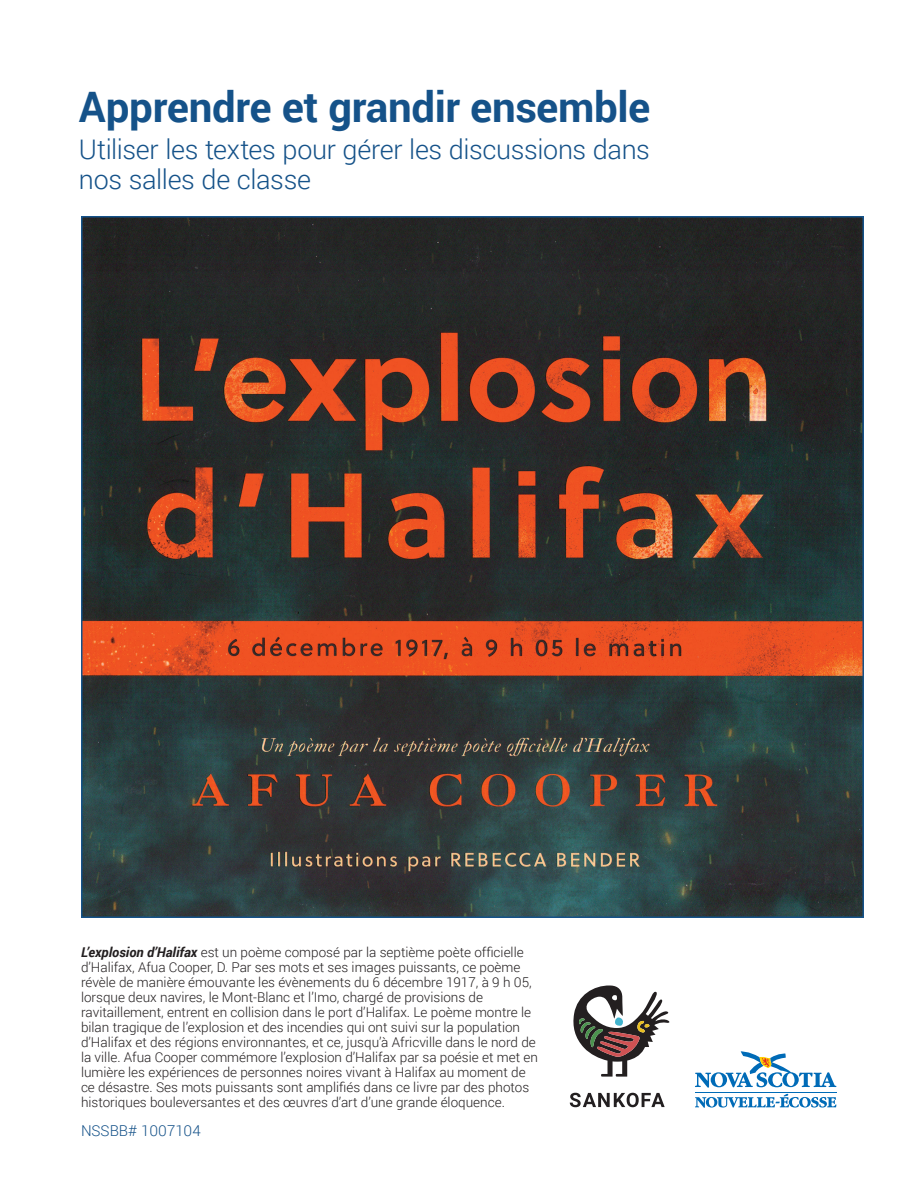
<style>
.page{position:relative;width:918px;height:1188px;background:#fff}
.page>*{position:absolute;margin:0;border:0;box-sizing:border-box;transform-origin:0 0}
.t1{font:700 42px "Roboto";letter-spacing:-.01em;color:#155289}
.t2{font:300 27px/30px "Roboto";letter-spacing:-.01em;color:#155289}
.t3{font:300 15px "Roboto";color:#155289}
.t4{font:300 13.5px/15px "Roboto";color:#231f20}
.s1{font-weight:700;font-style:italic}
</style>
<div class="page">
<img style="left:84px;top:219px;width:777px;height:696px">
<hr style="left:695px;top:1092px;width:141px;height:1px;background:#006bb7">
<svg style="left:695px;top:1051px;width:141px;height:37px"></svg>
<svg style="left:695px;top:1094px;width:141px;height:14px"></svg>
<svg style="left:573px;top:985px;width:96px;height:92px"></svg>
<svg style="left:570px;top:1093px;width:95px;height:14px"></svg>
<h1 class="t1" style="left:79px;top:78px;width:573px">Apprendre et grandir ensemble</h1>
<h2 class="t2" style="left:79px;top:134px;width:573px">Utiliser les textes pour gérer les discussions dans nos salles de classe</h2>
<p class="t4" style="left:81px;top:944px;width:458px"><span class="s1">L’explosion d’Halifax</span> est un poème composé par la septième poète officielle d’Halifax, Afua Cooper, D. Par ses mots et ses images puissants, ce poème révèle de manière émouvante les évènements du 6 décembre 1917, à 9 h 05, lorsque deux navires, le Mont-Blanc et l’Imo, chargé de provisions de ravitaillement, entrent en collision dans le port d’Halifax. Le poème montre le bilan tragique de l’explosion et des incendies qui ont suivi sur la population d’Halifax et des régions environnantes, et ce, jusqu’à Africville dans le nord de la ville. Afua Cooper commémore l’explosion d’Halifax par sa poésie et met en lumière les expériences de personnes noires vivant à Halifax au moment de ce désastre. Ses mots puissants sont amplifiés dans ce livre par des photos historiques bouleversantes et des œuvres d’art d’une grande éloquence.</p>
<p class="t3" style="left:81px;top:1120px;width:121px">NSSBB# 1007104</p>
</div>
